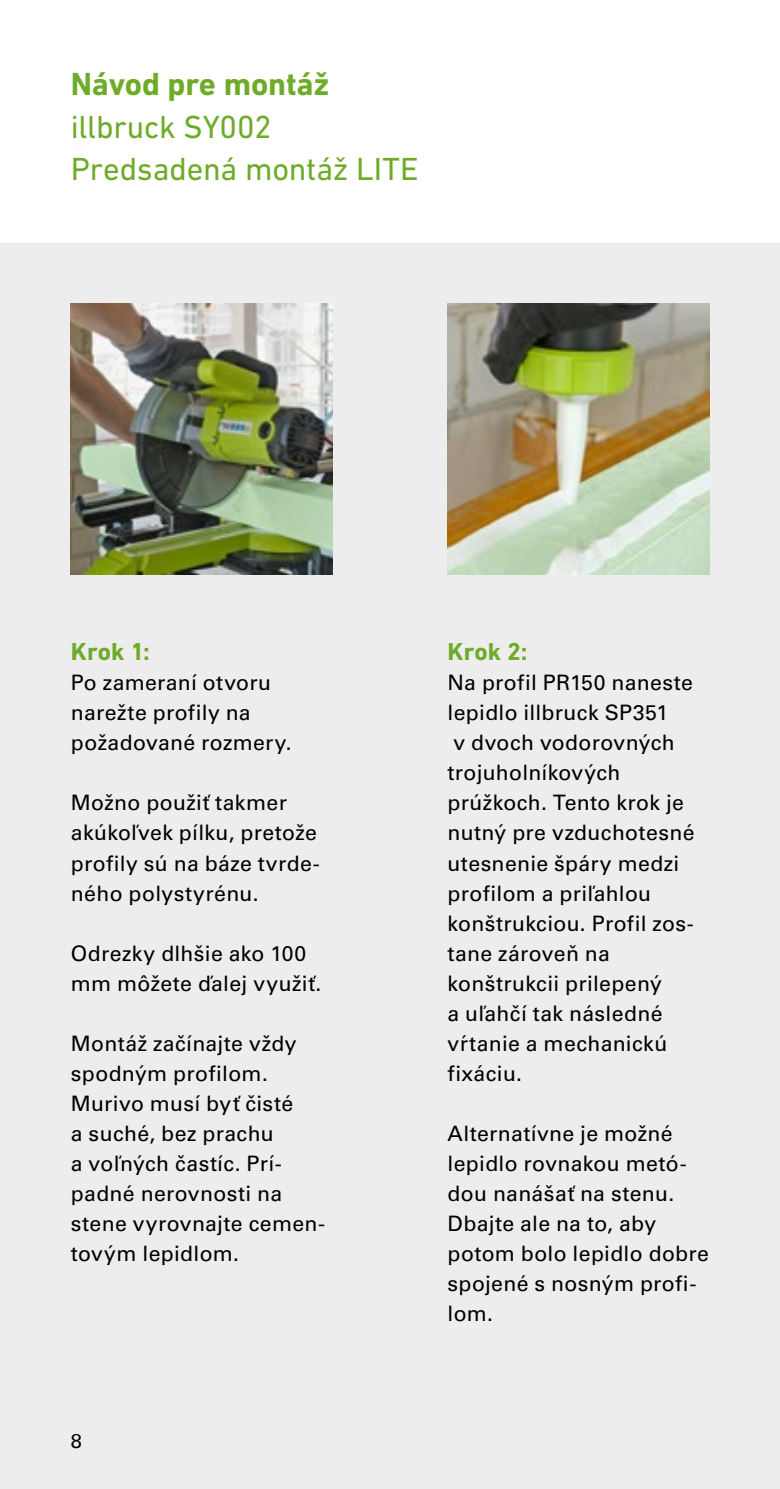
<style>
.page{position:relative;width:780px;height:1489px;background:#fff}
.page>*{position:absolute;margin:0;border:0;box-sizing:border-box;transform-origin:0 0}
.t1{font:32.5px/42.5px "DIN Next LT Pro";letter-spacing:-.005em;color:#6eab28}
.t2{font:700 32.5px "DIN Next LT Pro";letter-spacing:-.005em;color:#6eab28}
.t3{font:700 25px "DIN Next LT Pro";letter-spacing:.005em;color:#6eab28}
.t4{font:21.25px/30px "Univers LTCYR 55 Roman";letter-spacing:.015em;color:#000}
.t5{font:20px "Univers Com 55 Roman";color:#000}
</style>
<div class="page">
<div style="left:0;top:244px;width:780px;height:1244px;background:#ededed"></div>
<img style="left:71px;top:304px;width:261px;height:270px">
<img style="left:447px;top:304px;width:262px;height:270px">
<h1 class="t2" style="left:71px;top:65px;width:260px">Návod pre montáž</h1>
<h1 class="t1" style="left:71px;top:105px;width:349px">illbruck SY002<br>Predsadená montáž LITE</h1>
<p class="t3" style="left:71px;top:637px;width:80px">Krok 1:</p>
<p class="t4" style="left:71px;top:667px;width:222px">Po zameraní otvoru narežte profily na požadované rozmery.</p>
<p class="t4" style="left:71px;top:787px;width:250px">Možno použiť takmer akúkoľvek pílku, pretože profily sú na báze tvrde&shy;ného polystyrénu.</p>
<p class="t4" style="left:71px;top:937px;width:252px">Odrezky dlhšie ako 100 mm môžete ďalej využiť.</p>
<p class="t4" style="left:71px;top:1027px;width:256px">Montáž začínajte vždy spodným profilom.<br>Murivo musí byť čisté<br>a suché, bez prachu<br>a voľných častíc. Prí&shy;padné nerovnosti na stene vyrovnajte cemen&shy;tovým lepidlom.</p>
<p class="t5" style="left:71px;top:1428px;width:13px">8</p>
<p class="t3" style="left:447px;top:637px;width:81px">Krok 2:</p>
<p class="t4" style="left:447px;top:667px;width:248px">Na profil PR150 naneste lepidlo illbruck SP351<br>v dvoch vodorovných trojuholníkových prúžkoch. Tento krok je nutný pre vzduchotesné utesnenie špáry medzi profilom a priľahlou konštrukciou. Profil zos&shy;tane zároveň na konštrukcii prilepený<br>a uľahčí tak následné vŕtanie a mechanickú fixáciu.</p>
<p class="t4" style="left:447px;top:1117px;width:263px">Alternatívne je možné lepidlo rovnakou metó&shy;dou nanášať na stenu.<br>Dbajte ale na to, aby potom bolo lepidlo dobre spojené s nosným profi&shy;lom.</p>
</div>
